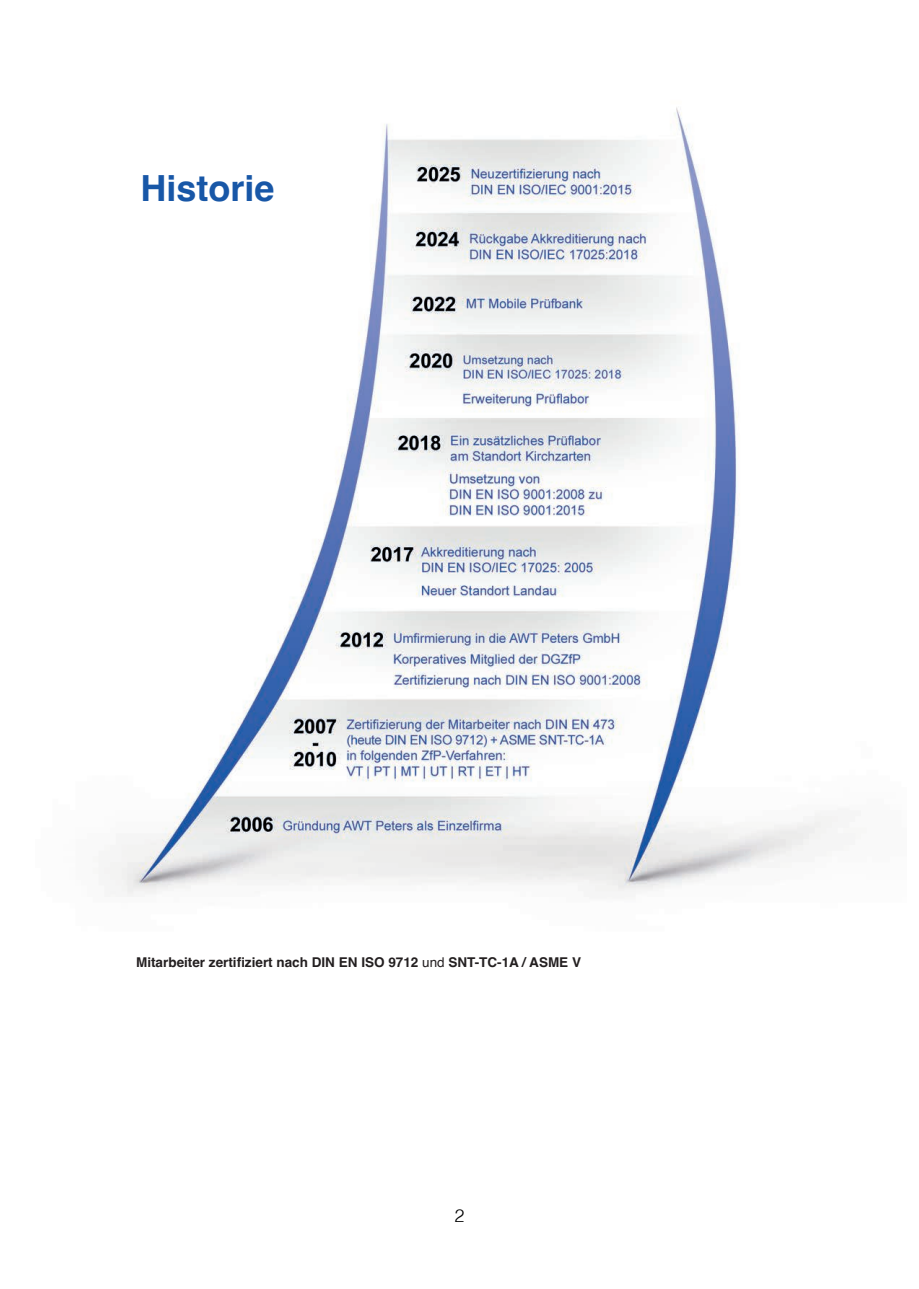
<style>
.page{position:relative;width:919px;height:1289px;background:#fff}
.page>*{position:absolute;margin:0;border:0;box-sizing:border-box;transform-origin:0 0}
.t1{font:700 36px "Helvetica";color:#1857a7}
.t2{font:300 18px "Helvetica";color:#000}
.t3{font:700 13.5px "Helvetica";color:#231f20}
.s1{font-weight:400}
</style>
<div class="page">
<img style="left:104px;top:107px;width:734px;height:790px">
<h1 class="t1" style="left:140px;top:166px;width:136px">Historie</h1>
<p class="t3" style="left:136px;top:954px;width:446px">Mitarbeiter zertifiziert nach DIN EN ISO 9712 <span class="s1">und</span> SNT-TC-1A / ASME V</p>
<h2 class="t2" style="left:454px;top:1200px;width:12px">2</h2>
</div>
